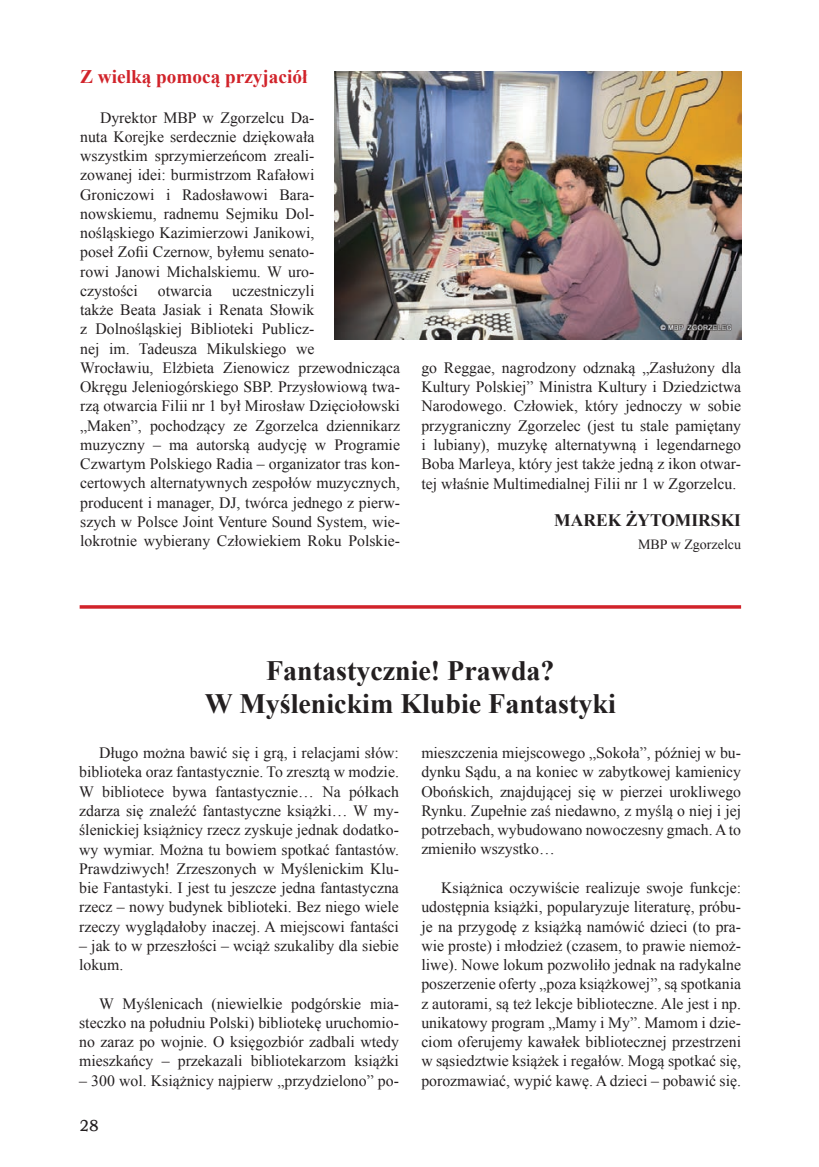
<style>
.page{position:relative;width:819px;height:1167px;background:#fff}
.page>*{position:absolute;margin:0;border:0;box-sizing:border-box;transform-origin:0 0}
.t1{font:700 28px/33.6px "Times New Roman";color:#231f20;text-align:center}
.t2{font:700 19.25px "Times New Roman";color:#d1232a}
.t3{font:700 17.5px "Times New Roman";color:#231f20}
.t4{font:17.5px "Bookman EU";color:#231f20}
.t5{font:15.75px/19.2px "Times New Roman";color:#231f20;text-align:justify}
.t6{font:14px "Times New Roman";color:#231f20}
</style>
<div class="page">
<img style="left:334px;top:72px;width:407px;height:267px">
<hr style="left:80px;top:605px;width:661px;height:3px;background:#d1232a">
<p class="t2" style="left:80px;top:64px;width:229px">Z wielką pomocą przyjaciół</p>
<p class="t5" style="left:80px;top:107px;width:236px;text-indent:20px">Dyrektor MBP w Zgorzelcu Da&shy;nuta Korejke serdecznie dziękowała wszystkim sprzymierzeńcom zreali&shy;zowanej idei: burmistrzom Rafałowi Groniczowi i Radosławowi Bara&shy;nowskiemu, radnemu Sejmiku Dol&shy;nośląskiego Kazimierzowi Janikowi, poseł Zofii Czernow, byłemu senato&shy;rowi Janowi Michalskiemu. W uro&shy;czystości</p>
<p class="t5" style="left:80px;top:281px;width:321px;text-align:left;text-indent:152px">uczestniczyli<br>także Beata Jasiak i Renata Słowik<br>z Dolnośląskiej Biblioteki Publicz-<br>nej im. Tadeusza Mikulskiego we<br>Wrocławiu, Elżbieta Zienowicz przewodnicząca Okręgu Jeleniogórskiego SBP. Przysłowiową twa&shy;rzą otwarcia Filii nr 1 był Mirosław Dzięciołowski „Maken”, pochodzący ze Zgorzelca dziennikarz muzyczny – ma autorską audycję w Programie Czwartym Polskiego Radia – organizator tras kon&shy;certowych alternatywnych zespołów muzycznych, producent i manager, DJ, twórca jednego z pierw&shy;szych w Polsce Joint Venture Sound System, wie&shy;lokrotnie wybierany Człowiekiem Roku Polskie-</p>
<p class="t5" style="left:158px;top:281px;width:56px">otwarcia</p>
<p class="t5" style="left:421px;top:358px;width:321px">go Reggae, nagrodzony odznaką „Zasłużony dla Kultury Polskiej” Ministra Kultury i Dziedzictwa Narodowego. Człowiek, który jednoczy w sobie przygraniczny Zgorzelec (jest tu stale pamiętany i lubiany), muzykę alternatywną i legendarnego Boba Marleya, który jest także jedną z ikon otwar&shy;tej właśnie Multimedialnej Filii nr 1 w Zgorzelcu.</p>
<p class="t3" style="left:554px;top:508px;width:30px">Mare</p>
<p class="t3" style="left:608px;top:508px;width:56px">k Żytomir</p>
<p class="t3" style="left:711px;top:508px;width:30px">ski</p>
<p class="t6" style="left:638px;top:534px;width:104px">MBP w Zgorzelcu</p>
<h1 class="t1" style="left:205px;top:652px;width:412px">Fantastycznie! Prawda?<br>W Myślenickim Klubie Fantastyki</h1>
<p class="t5" style="left:79px;top:743px;width:321px;text-indent:20px">Długo można bawić się i grą, i relacjami słów: biblioteka oraz fantastycznie. To zresztą w modzie.<br>W bibliotece bywa fantastycznie… Na półkach zdarza się znaleźć fantastyczne książki… W my&shy;ślenickiej książnicy rzecz zyskuje jednak dodatko&shy;wy wymiar. Można tu bowiem spotkać fantastów.<br>Prawdziwych! Zrzeszonych w Myślenickim Klu&shy;bie Fantastyki. I jest tu jeszcze jedna fantastyczna rzecz – nowy budynek biblioteki. Bez niego wiele rzeczy wyglądałoby inaczej. A miejscowi fantaści</p>
<p class="t5" style="left:79px;top:935px;width:321px">– jak to w przeszłości – wciąż szukaliby dla siebie lokum.</p>
<p class="t5" style="left:79px;top:993px;width:321px;text-indent:20px">W Myślenicach (niewielkie podgórskie mia&shy;steczko na południu Polski) bibliotekę uruchomio&shy;no zaraz po wojnie. O księgozbiór zadbali wtedy mieszkańcy – przekazali bibliotekarzom książki</p>
<p class="t5" style="left:79px;top:1070px;width:321px">– 300 wol. Książnicy najpierw „przydzielono” po-</p>
<p class="t5" style="left:421px;top:743px;width:321px">mieszczenia miejscowego „Sokoła”, później w bu&shy;dynku Sądu, a na koniec w zabytkowej kamienicy Obońskich, znajdującej się w pierzei urokliwego Rynku. Zupełnie zaś niedawno, z myślą o niej i jej potrzebach, wybudowano nowoczesny gmach. A to zmieniło wszystko…</p>
<p class="t5" style="left:421px;top:877px;width:321px;text-indent:20px">Książnica oczywiście realizuje swoje funkcje: udostępnia książki, popularyzuje literaturę, próbu&shy;je na przygodę z książką namówić dzieci (to pra&shy;wie proste) i młodzież (czasem, to prawie niemoż&shy;liwe). Nowe lokum pozwoliło jednak na radykalne poszerzenie oferty „poza książkowej”, są spotkania z autorami, są też lekcje biblioteczne. Ale jest i np. unikatowy program „Mamy i My”. Mamom i dzie&shy;ciom oferujemy kawałek bibliotecznej przestrzeni w sąsiedztwie książek i regałów. Mogą spotkać się, porozmawiać, wypić kawę. A dzieci – pobawić się.</p>
<p class="t4" style="left:80px;top:1114px;width:21px">28</p>
</div>
